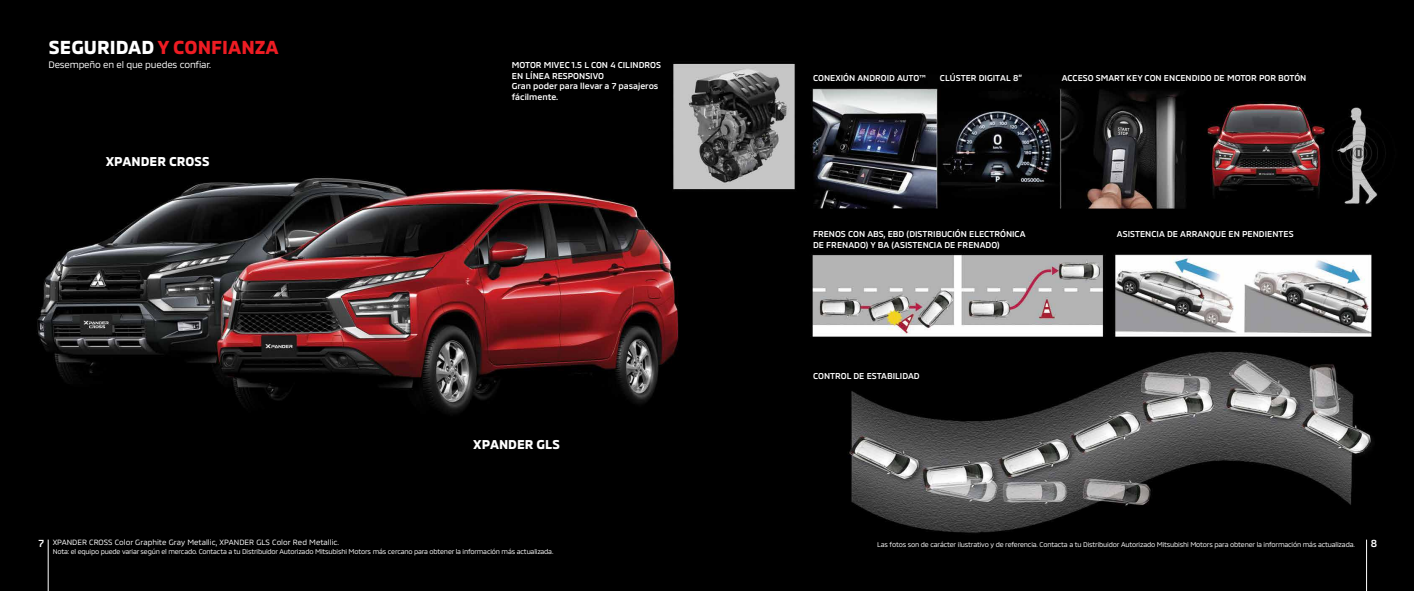
<style>
.page{position:relative;width:1414px;height:591px;background:#fff}
.page>*{position:absolute;margin:0;border:0;box-sizing:border-box;transform-origin:0 0}
.t1{font:700 19.25px "MMC";color:#ed1c23}
.t2{font:700 13.12px "MMC";color:#fff}
.t3{font:500 10.5px "MMC";color:#fff}
.t4{font:9.62px "MMC";letter-spacing:-.02em;color:#fff}
.t5{font:500 8.75px/10.5px "MMC";color:#fff}
.t6{font:7.79px "MMC";color:#fff}
.t7{font:7px "MMC";letter-spacing:-.025em;color:#fff}
.s1{color:#fff}
</style>
<div class="page">
<img style="left:0;top:0;width:1414px;height:590px">
<hr style="left:48px;top:539px;width:1px;height:51px;background:#fff">
<hr style="left:1366px;top:539px;width:1px;height:51px;background:#fff">
<h1 class="t1" style="left:49px;top:32px;width:231px"><span class="s1">SEGURIDAD</span> Y CONFIANZA</h1>
<p class="t4" style="left:49px;top:57px;width:164px">Desempeño en el que puedes confiar.</p>
<h2 class="t2" style="left:106px;top:151px;width:105px">XPANDER CROSS</h2>
<p class="t5" style="left:512px;top:59px;width:151px">MOTOR MIVEC 1.5 L CON 4 CILINDROS<br>EN LÍNEA RESPONSIVO<br>Gran poder para llevar a 7 pasajeros fácilmente.</p>
<h2 class="t2" style="left:473px;top:434px;width:88px">XPANDER GLS</h2>
<p class="t5" style="left:813px;top:72px;width:114px">CONEXIÓN ANDROID AUTO™</p>
<p class="t5" style="left:940px;top:72px;width:84px">CLÚSTER DIGITAL 8”</p>
<p class="t5" style="left:1062px;top:72px;width:246px">ACCESO SMART KEY CON ENCENDIDO DE MOTOR POR BOTÓN</p>
<p class="t5" style="left:813px;top:227px;width:214px">FRENOS CON ABS, EBD (DISTRIBUCIÓN ELECTRÓNICA<br>DE FRENADO) Y BA (ASISTENCIA DE FRENADO)</p>
<p class="t5" style="left:813px;top:369px;width:108px">CONTROL DE ESTABILIDAD</p>
<p class="t5" style="left:1117px;top:227px;width:178px">ASISTENCIA DE ARRANQUE EN PENDIENTES</p>
<p class="t6" style="left:53px;top:536px;width:288px">XPANDER CROSS Color Graphite Gray Metallic, XPANDER GLS Color Red Metallic.</p>
<p class="t7" style="left:53px;top:545px;width:502px">Nota: el equipo puede variar según el mercado. Contacta a tu Distribuidor Autorizado Mitsubishi Motors más cercano para obtener la información más actualizada.</p>
<p class="t3" style="left:39px;top:534px;width:7px">7</p>
<p class="t3" style="left:1371px;top:534px;width:8px">8</p>
<p class="t7" style="left:877px;top:538px;width:479px">Las fotos son de carácter ilustrativo y de referencia. Contacta a tu Distribuidor Autorizado Mitsubishi Motors para obtener la información más actualizada.</p>
</div>
